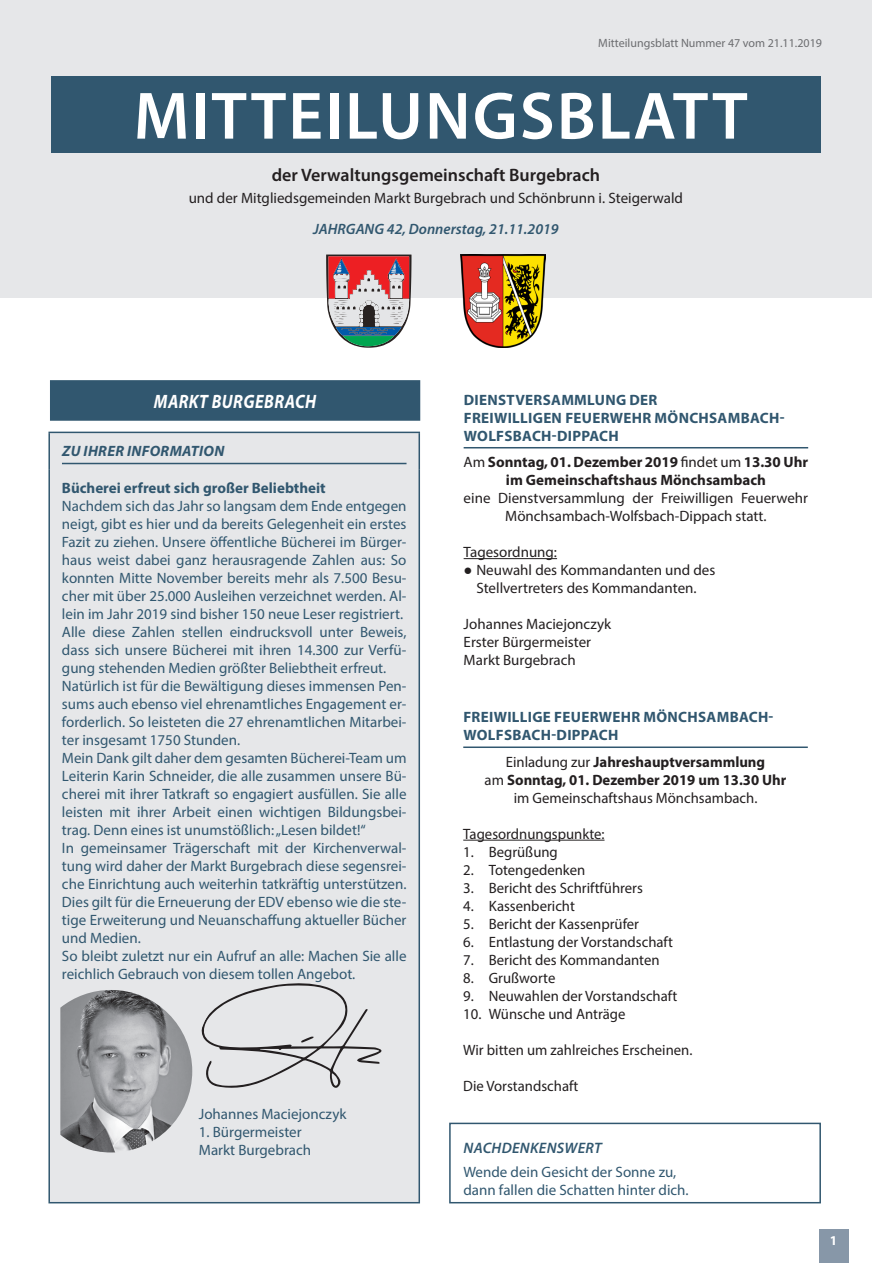
<style>
.page{position:relative;width:872px;height:1263px;background:#fff}
.page>*{position:absolute;margin:0;border:0;box-sizing:border-box;transform-origin:0 0}
.t1{font:600 67.5px "Myriad Pro";letter-spacing:.03em;color:#fff}
.Rubrik{font:italic 700 19.35px "Myriad Pro";letter-spacing:.03em;color:#fff;scale:.86 1}
.t2{font:600 18px "Myriad Pro";color:#231f20}
.Fließtext{font:italic 600 15.15px "Myriad Pro";letter-spacing:.02em;color:#31576f}
.Fließtext-2{font:15px/18px "Myriad Pro";color:#31576f;text-align:justify}
.Fließtext-3{font:15px "Myriad Pro";color:#231f20}
.Einladung{font:15px/18px "Myriad Pro";color:#231f20;text-align:center}
.Überschrift_H1{font:700 15px/18px "Myriad Pro";letter-spacing:.02em;color:#31576f}
.Einladung-2{font:700 15px/18px "Myriad Pro";color:#231f20;text-align:center}
.Fließtext-4{font:700 15px "Myriad Pro";color:#231f20}
.Einladung-3{font:15px "Myriad Pro";color:#31576f}
.Fließtext-5{font:700 15px "Myriad Pro";color:#31576f}
.Fließtext-6{font:italic 600 15px "Myriad Pro";color:#31576f}
.Überschrift_H1-2{font:italic 700 15px "Myriad Pro";letter-spacing:.02em;color:#31576f}
.t3{font:700 13.5px "Myriad Pro";color:#fff}
.Fließtext-7{font:12px "Myriad Pro";color:#6c6d70}
.s1{font-weight:400}
.s2{font-family:"Arial"}
</style>
<div class="page">
<div style="left:0;top:0;width:872px;height:298px;background:#e6e7e9"></div>
<svg style="left:326px;top:254px;width:85px;height:94px"></svg>
<img style="left:460px;top:254px;width:86px;height:94px">
<div style="left:51px;top:77px;width:770px;height:76px;background:#31576f"></div>
<div style="left:50px;top:433px;width:368px;height:769px;background:#e6e7e9"></div>
<hr style="left:48px;top:433px;width:2px;height:36px;background:#31576f">
<hr style="left:48px;top:469px;width:2px;height:733px;background:#31576f">
<hr style="left:48px;top:432px;width:372px;height:1px;background:#31576f">
<hr style="left:418px;top:433px;width:2px;height:36px;background:#31576f">
<hr style="left:418px;top:469px;width:2px;height:733px;background:#31576f">
<hr style="left:48px;top:1202px;width:372px;height:1px;background:#31576f">
<hr style="left:62px;top:463px;width:344px;height:1px;background:#31576f">
<div style="left:50px;top:380px;width:370px;height:41px;background:#31576f"></div>
<img style="left:60px;top:990px;width:132px;height:162px">
<svg style="left:201px;top:983px;width:181px;height:106px;background:#d4d5d7"></svg>
<hr style="left:463px;top:447px;width:345px;height:1px;background:#31576f">
<hr style="left:463px;top:558px;width:94px;height:1px;background:#231f20">
<hr style="left:463px;top:746px;width:344px;height:2px;background:#31576f">
<hr style="left:463px;top:840px;width:141px;height:1px;background:#231f20">
<div style="left:449px;top:1123px;width:372px;height:80px;border:2px solid #31576f"></div>
<div style="left:819px;top:1229px;width:29px;height:34px;background:#8797a8"></div>
<p class="Fließtext-7" style="left:598px;top:36px;width:225px">Mitteilungsblatt Nummer 47 vom 21.11.2019</p>
<h1 class="t1" style="left:134px;top:73px;width:615px">MITTEILUNGSBLATT</h1>
<p class="t2" style="left:272px;top:163px;width:330px">der Verwaltungsgemeinschaft Burgebrach</p>
<p class="Einladung" style="left:189px;top:189px;width:496px">und der Mitgliedsgemeinden Markt Burgebrach und Schönbrunn i. Steigerwald</p>
<p class="Fließtext-6" style="left:313px;top:220px;width:247px">JAHRGANG 42, Donnerstag, 21.11.2019</p>
<p class="Rubrik" style="left:154px;top:388px;width:190px">MARKT BURGEBRACH</p>
<p class="Überschrift_H1-2" style="left:62px;top:442px;width:164px">ZU IHRER INFORMATION</p>
<p class="Fließtext-5" style="left:62px;top:478px;width:265px">Bücherei erfreut sich großer Beliebtheit</p>
<p class="Fließtext-2" style="left:62px;top:497px;width:346px">Nachdem sich das Jahr so langsam dem Ende entgegen neigt, gibt es hier und da bereits Gelegenheit ein erstes Fazit zu ziehen. Unsere öffentliche Bücherei im Bürger&shy;haus weist dabei ganz herausragende Zahlen aus: So konnten Mitte November bereits mehr als 7.500 Besu&shy;cher mit über 25.000 Ausleihen verzeichnet werden. Al&shy;lein im Jahr 2019 sind bisher 150 neue Leser registriert.</p>
<p class="Fließtext-2" style="left:62px;top:623px;width:346px">Alle diese Zahlen stellen eindrucksvoll unter Beweis, dass sich unsere Bücherei mit ihren 14.300 zur Verfü&shy;gung stehenden Medien größter Beliebtheit erfreut.</p>
<p class="Fließtext-2" style="left:62px;top:677px;width:346px">Natürlich ist für die Bewältigung dieses immensen Pen&shy;sums auch ebenso viel ehrenamtliches Engagement er&shy;forderlich. So leisteten die 27 ehrenamtlichen Mitarbei&shy;ter insgesamt 1750 Stunden.</p>
<p class="Fließtext-2" style="left:62px;top:749px;width:346px">Mein Dank gilt daher dem gesamten Bücherei-Team um Leiterin Karin Schneider, die alle zusammen unsere Bü&shy;cherei mit ihrer Tatkraft so engagiert ausfüllen. Sie alle leisten mit ihrer Arbeit einen wichtigen Bildungsbei&shy;trag. Denn eines ist unumstößlich: „Lesen bildet!“</p>
<p class="Fließtext-2" style="left:62px;top:839px;width:346px">In gemeinsamer Trägerschaft mit der Kirchenverwal&shy;tung wird daher der Markt Burgebrach diese segensrei&shy;che Einrichtung auch weiterhin tatkräftig unterstützen.<br>Dies gilt für die Erneuerung der EDV ebenso wie die ste&shy;tige Erweiterung und Neuanschaffung aktueller Bücher und Medien.</p>
<p class="Fließtext-2" style="left:62px;top:947px;width:346px">So bleibt zuletzt nur ein Aufruf an alle: Machen Sie alle reichlich Gebrauch von diesem tollen Angebot.</p>
<p class="Fließtext-2" style="left:199px;top:1105px;width:149px">Johannes Maciejonczyk</p>
<p class="Fließtext-2" style="left:199px;top:1123px;width:104px">1. Bürgermeister</p>
<p class="Fließtext-2" style="left:199px;top:1141px;width:114px">Markt Burgebrach</p>
<p class="Überschrift_H1" style="left:464px;top:390px;width:322px">DIENSTVERSAMMLUNG DER<br>FREIWILLIGEN FEUERWEHR MÖNCHSAMBACH-<br>WOLFSBACH-DIPPACH</p>
<p class="Einladung-2" style="left:463px;top:453px;width:346px"><span class="s1">Am</span> Sonntag, 01. Dezember 2019 <span class="s1">findet um</span> 13.30 Uhr im Gemeinschaftshaus Mönchsambach</p>
<p class="Einladung" style="left:463px;top:489px;width:346px">eine Dienstversammlung der Freiwilligen Feuerwehr<br>Mönchsambach-Wolfsbach-Dippach statt.</p>
<p class="Einladung" style="left:463px;top:543px;width:95px">Tagesordnung:</p>
<p class="Einladung" style="left:463px;top:561px;width:253px"><span class="s2">●</span> Neuwahl des Kommandanten und des<br>Stellvertreters des Kommandanten.</p>
<p class="Einladung" style="left:463px;top:615px;width:149px">Johannes Maciejonczyk</p>
<p class="Einladung" style="left:463px;top:633px;width:129px">Erster Bürgermeister</p>
<p class="Einladung" style="left:463px;top:651px;width:114px">Markt Burgebrach</p>
<p class="Überschrift_H1" style="left:463px;top:707px;width:311px">FREIWILLIGE FEUERWEHR MÖNCHSAMBACH-<br>WOLFSBACH-DIPPACH</p>
<p class="Fließtext-4" style="left:506px;top:752px;width:261px"><span class="s1">Einladung zur</span> Jahreshauptversammlung</p>
<p class="Fließtext-4" style="left:484px;top:770px;width:303px"><span class="s1">am</span> Sonntag, 01. Dezember 2019 um 13.30 Uhr</p>
<p class="Fließtext-3" style="left:513px;top:788px;width:245px">im Gemeinschaftshaus Mönchsambach.</p>
<p class="Fließtext-3" style="left:463px;top:824px;width:143px">Tagesordnungspunkte:</p>
<p class="Fließtext-3" style="left:463px;top:842px;width:96px">1. Begrüßung</p>
<p class="Fließtext-3" style="left:463px;top:860px;width:124px">2. Totengedenken</p>
<p class="Fließtext-3" style="left:463px;top:878px;width:181px">3. Bericht des Schriftführers</p>
<p class="Fließtext-3" style="left:463px;top:896px;width:113px">4. Kassenbericht</p>
<p class="Fließtext-3" style="left:463px;top:914px;width:177px">5. Bericht der Kassenprüfer</p>
<p class="Fließtext-3" style="left:463px;top:932px;width:211px">6. Entlastung der Vorstandschaft</p>
<p class="Fließtext-3" style="left:463px;top:950px;width:198px">7. Bericht des Kommandanten</p>
<p class="Fließtext-3" style="left:463px;top:968px;width:94px">8. Grußworte</p>
<p class="Fließtext-3" style="left:463px;top:986px;width:215px">9. Neuwahlen der Vorstandschaft</p>
<p class="Fließtext-3" style="left:463px;top:1004px;width:164px">10. Wünsche und Anträge</p>
<p class="Fließtext-3" style="left:463px;top:1040px;width:231px">Wir bitten um zahlreiches Erscheinen.</p>
<p class="Fließtext-3" style="left:463px;top:1076px;width:117px">Die Vorstandschaft</p>
<p class="Fließtext" style="left:463px;top:1138px;width:140px">NACHDENKENSWERT</p>
<p class="Einladung-3" style="left:463px;top:1162px;width:214px">Wende dein Gesicht der Sonne zu,</p>
<p class="Einladung-3" style="left:463px;top:1180px;width:227px">dann fallen die Schatten hinter dich.</p>
<p class="t3" style="left:830px;top:1231px;width:9px">1</p>
</div>
